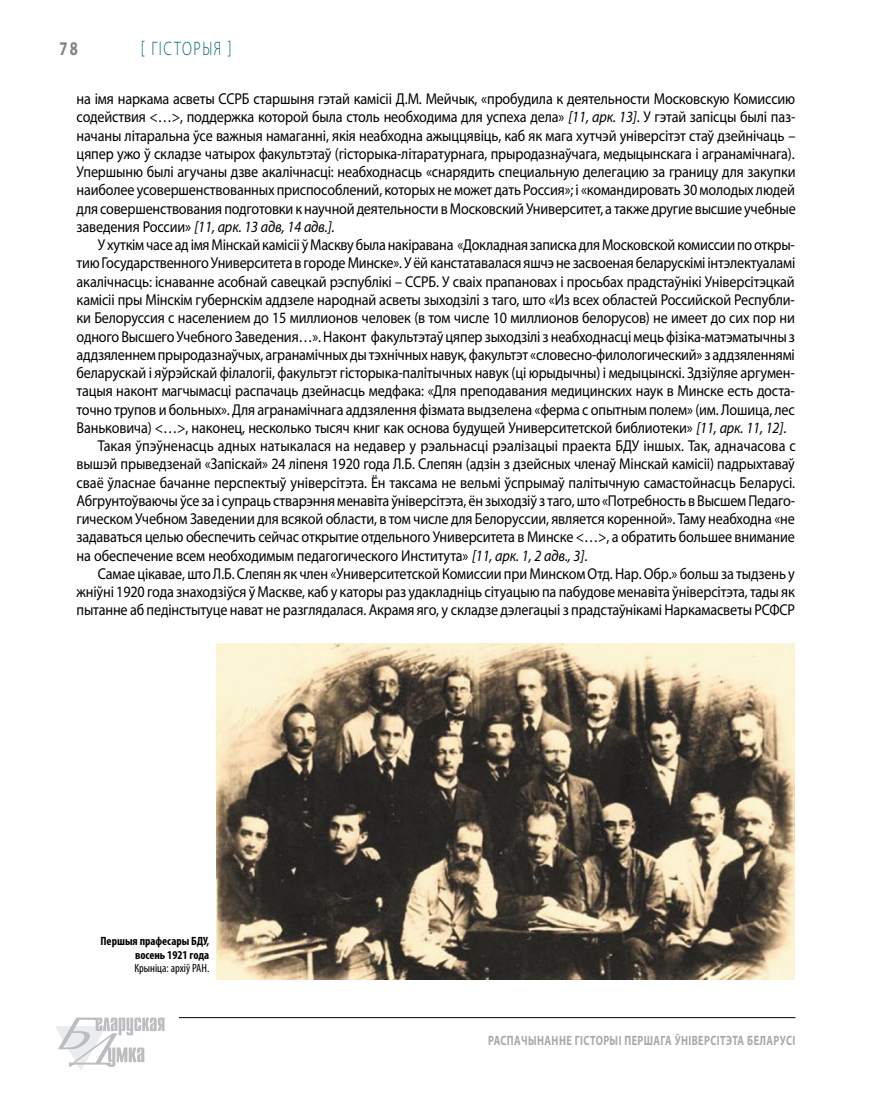
<style>
.page{position:relative;width:872px;height:1106px;background:#fff}
.page>*{position:absolute;margin:0;border:0;box-sizing:border-box;transform-origin:0 0}
.t1{font:300 19.5px "Myriad Pro";letter-spacing:.11em;color:#00636d;scale:.75 1}
.t2{font:700 19.5px "Myriad Pro";color:#808285;scale:.75 1}
.t3{font:15.75px/18.3px "Myriad Pro";letter-spacing:-.01em;color:#000;text-align:justify;scale:.9 1}
.t4{font:700 13.5px "Myriad Pro";letter-spacing:.04em;color:#a7a9ac;scale:.75 1}
.t5{font:700 condensed 12px/13.5px "Myriad Pro";color:#000;text-align:right}
.t6{font:condensed 12px "Myriad Pro";color:#000}
.s1{font-style:italic}
</style>
<div class="page">
<hr style="left:179px;top:1017px;width:616px;height:1px;background:#000">
<svg style="left:55px;top:1017px;width:109px;height:53px"></svg>
<img style="left:217px;top:643px;width:577px;height:336px">
<p class="t2" style="left:60px;top:36px;width:26px">78</p>
<p class="t1" style="left:141px;top:38px;width:123px">[ Гісторыя ]</p>
<p class="t3" style="left:77px;top:89px;width:800px">на імя наркама асветы ССРБ старшыня гэтай камісіі Д.М. Мейчык, «пробудила к деятельности Московскую Комиссию содействия &lt;…&gt;, поддержка которой была столь необходима для успеха дела» <span class="s1">[11, арк. 13]</span>. У гэтай запісцы былі паз&shy;начаны літаральна ўсе важныя намаганні, якія неабходна ажыццявіць, каб як мага хутчэй універсітэт стаў дзейнічаць – цяпер ужо ў складзе чатырох факультэтаў (гісторыка-літаратурнага, прыродазнаўчага, медыцынскага і агранамічнага).<br>Упершыню былі агучаны дзве акалічнасці: неабходнасць «снарядить специальную делегацию за границу для закупки наиболее усовершенствованных приспособлений, которых не может дать Россия»; і «командировать 30 молодых людей для совершенствования подготовки к научной деятельности в Московский Университет, а также другие высшие учебные заведения России» <span class="s1">[11, арк. 13 адв, 14 адв.].</span></p>
<p class="t3" style="left:98px;top:235px;width:776px">У хуткім часе ад імя Мінскай камісіі ў Маскву была накіравана «Докладная записка для Московской комиссии по откры-</p>
<p class="t3" style="left:77px;top:254px;width:800px">тию Государственного Университета в городе Минске». У ёй канстатавалася яшчэ не засвоеная беларускімі інтэлектуаламі</p>
<p class="t3" style="left:77px;top:272px;width:799px">акалічнасць: існаванне асобнай савецкай рэспублікі – ССРБ. У сваіх прапановах і просьбах прадстаўнікі Універсітэцкай</p>
<p class="t3" style="left:77px;top:290px;width:799px">камісіі пры Мінскім губернскім аддзеле народнай асветы зыходзілі з таго, што «Из всех областей Российской Республи-</p>
<p class="t3" style="left:77px;top:308px;width:799px">ки Белоруссия с населением до 15 миллионов человек (в том числе 10 миллионов белорусов) не имеет до сих пор ни</p>
<p class="t3" style="left:77px;top:327px;width:799px">одного Высшего Учебного Заведения…». Наконт факультэтаў цяпер зыходзілі з неабходнасці мець фізіка-матэматычны з</p>
<p class="t3" style="left:77px;top:345px;width:799px">аддзяленнем прыродазнаўчых, агранамічных ды тэхнічных навук, факультэт «словесно-филологический» з аддзяленнямі</p>
<p class="t3" style="left:77px;top:363px;width:799px">беларускай і яўрэйскай філалогіі, факультэт гісторыка-палітычных навук (ці юрыдычны) і медыцынскі. Здзіўляе аргумен-</p>
<p class="t3" style="left:77px;top:381px;width:799px">тацыя наконт магчымасці распачаць дзейнасць медфака: «Для преподавания медицинских наук в Минске есть доста-</p>
<p class="t3" style="left:77px;top:400px;width:799px">точно трупов и больных». Для агранамічнага аддзялення фізмата выдзелена «ферма с опытным полем» (им. Лошица, лес</p>
<p class="t3" style="left:77px;top:418px;width:790px">Ваньковича) &lt;…&gt;, наконец, несколько тысяч книг как основа будущей Университетской библиотеки» <span class="s1">[11, арк. 11, 12]</span>.</p>
<p class="t3" style="left:98px;top:436px;width:777px">Такая ўпэўненасць адных натыкалася на недавер у рэальнасці рэалізацыі праекта БДУ іншых. Так, адначасова с</p>
<p class="t3" style="left:77px;top:454px;width:799px">вышэй прыведзенай «Запіскай» 24 ліпеня 1920 года Л.Б. Слепян (адзін з дзейсных членаў Мінскай камісіі) падрыхтаваў</p>
<p class="t3" style="left:77px;top:473px;width:800px">сваё ўласнае бачанне перспектыў універсітэта. Ён таксама не вельмі ўспрымаў палітычную самастойнасць Беларусі.</p>
<p class="t3" style="left:77px;top:491px;width:800px">Абгрунтоўваючы ўсе за і супраць стварэння менавіта ўніверсітэта, ён зыходзіў з таго, што «Потребность в Высшем Педаго-</p>
<p class="t3" style="left:77px;top:509px;width:799px">гическом Учебном Заведении для всякой области, в том числе для Белоруссии, является коренной». Таму неабходна «не</p>
<p class="t3" style="left:77px;top:527px;width:799px">задаваться целью обеспечить сейчас открытие отдельного Университета в Минске &lt;…&gt;, а обратить большее внимание</p>
<p class="t3" style="left:77px;top:546px;width:569px">на обеспечение всем необходимым педагогического Института» <span class="s1">[11, арк. 1, 2 адв., 3]</span>.</p>
<p class="t3" style="left:98px;top:564px;width:776px">Самае цікавае, што Л.Б. Слепян як член «Университетской Комиссии при Минском Отд. Нар. Обр.» больш за тыдзень у</p>
<p class="t3" style="left:77px;top:582px;width:799px">жніўні 1920 года знаходзіўся ў Маскве, каб у каторы раз удакладніць сітуацыю па пабудове менавіта ўніверсітэта, тады як</p>
<p class="t3" style="left:77px;top:600px;width:800px">пытанне аб педінстытуце нават не разглядалася. Акрамя яго, у складзе дэлегацыі з прадстаўнікамі Наркамасветы РСФСР</p>
<p class="t5" style="left:101px;top:934px;width:110px">Першыя прафесары БДУ, восень 1921 года</p>
<p class="t6" style="left:134px;top:961px;width:77px">Крыніца: архіў РАН.</p>
<p class="t4" style="left:488px;top:1031px;width:18px">Распа</p>
<p class="t4" style="left:521px;top:1031px;width:32px">чынанн</p>
<p class="t4" style="left:566px;top:1031px;width:27px">е гістор</p>
<p class="t4" style="left:609px;top:1031px;width:242px">ыі першага ўні версітэта Беларусі</p>
</div>
